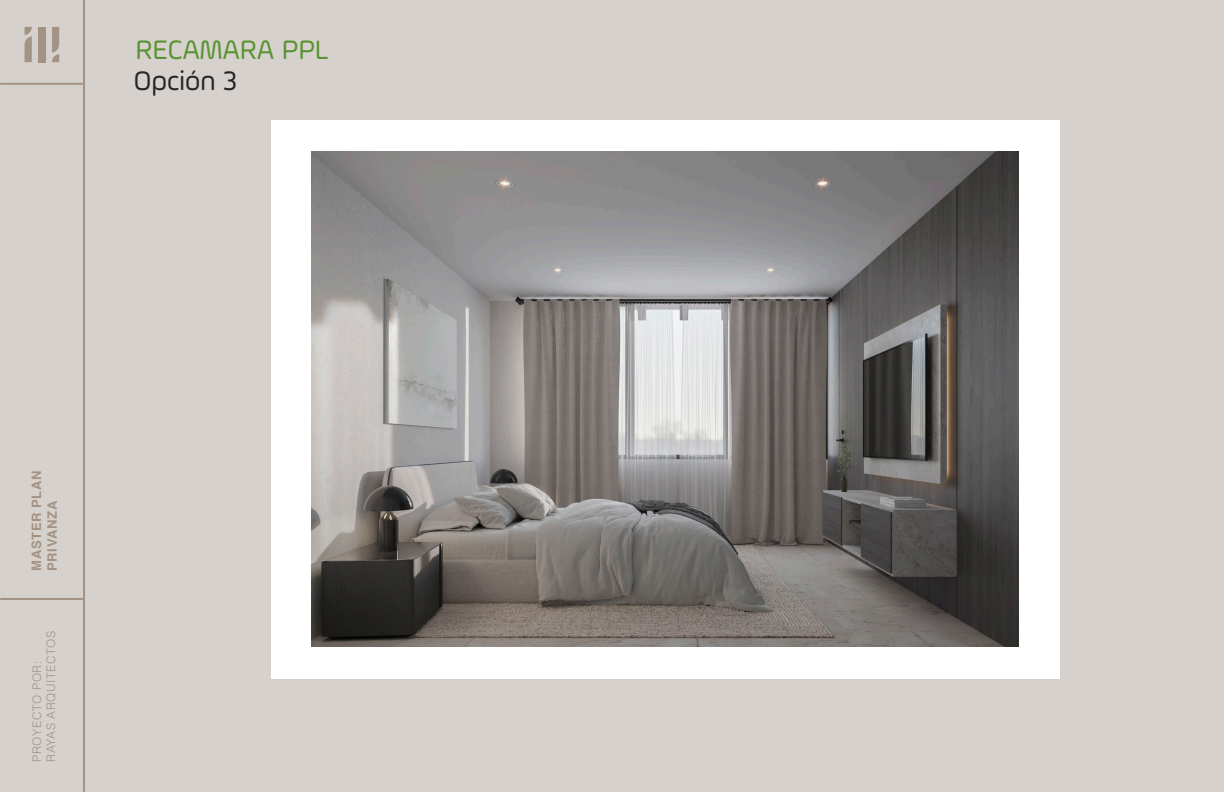
<style>
.page{position:relative;width:1224px;height:792px;background:#d6d1cc}
.page>*{position:absolute;margin:0;border:0;box-sizing:border-box;transform-origin:0 0}
.t1{font:28.4px "Ample Soft Pro";color:#589331}
.t2{font:28.4px "Ample Soft Pro";color:#252525}
.t3{font:700 13px/15.6px "Helvetica";letter-spacing:.05em;color:#a39385}
.t4{font:300 11.8px/14.2px "Helvetica";letter-spacing:.05em;color:#a39385}
</style>
<div class="page">
<div style="left:271px;top:121px;width:789px;height:558px;background:#fff"></div>
<svg style="left:0;top:0;width:85px;height:792px"></svg>
<img style="left:312px;top:152px;width:707px;height:495px">
<h1 class="t1" style="left:135px;top:31px;width:195px">RECAMARA PPL</h1>
<h1 class="t2" style="left:134px;top:62px;width:105px">Opción 3</h1>
<p class="t3" style="left:29px;top:571px;width:102px;rotate:-90deg">MASTER PLAN<br>PRIVANZA</p>
<p class="t4" style="left:30px;top:762px;width:133px;rotate:-90deg">PROYECTO POR:<br>RAYAS ARQUITECTOS</p>
</div>
